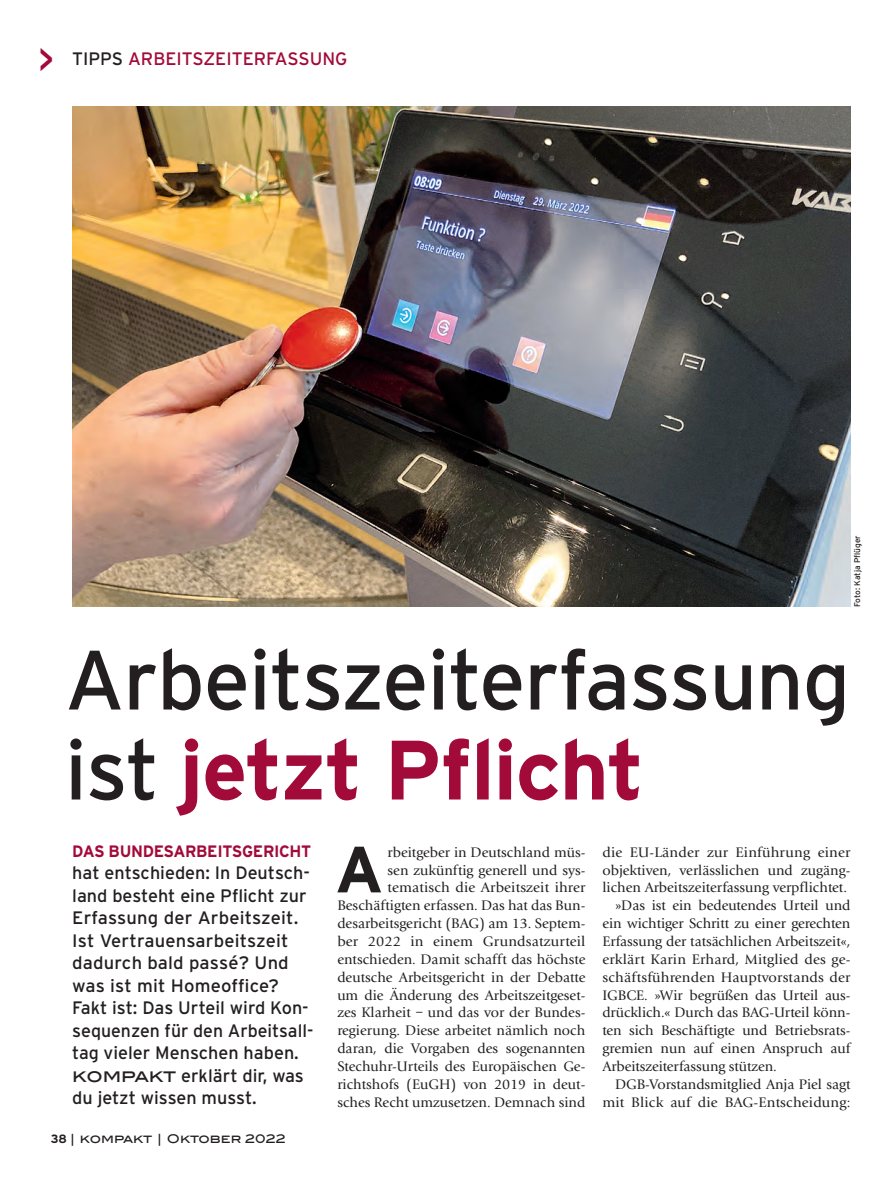
<style>
.page{position:relative;width:893px;height:1191px;background:#fff}
.page>*{position:absolute;margin:0;border:0;box-sizing:border-box;transform-origin:0 0}
.t1{font:84px/90px "Interstate";letter-spacing:-.015em;color:#231f20}
.t2{font:700 65.25px "Interstate";color:#231f20}
.t3{font:18px/22.5px "Interstate";color:#231f20}
.t4{font:18px "Interstate";color:#a20a3a}
.t5{font:700 16.5px "Interstate";letter-spacing:-.02em;color:#a20a3a}
.t6{font:14.25px/17.9px "Giovanni EF";color:#231f20;text-align:right}
.t7{font:12px "Blair ITC Std";letter-spacing:-.01em;color:#231f20}
.t8{font:8.25px "Interstate";color:#231f20}
.s1{font-size:39px}
.s2{color:#231f20}
.s3{font-weight:700;color:#a20a3a}
.s4{font-family:"Blair ITC Std";font-size:17.25px}
.s5{font-family:"Interstate";font-weight:700}
</style>
<div class="page">
<img style="left:72px;top:106px;width:778px;height:500px">
<p class="t4" style="left:38px;top:48px;width:242px"><span class="s1">&gt;</span> <span class="s2">TIPPS</span> Arbeitszeiterfass</p>
<p class="t4" style="left:310px;top:48px;width:39px">ung</p>
<p class="t8" style="left:852px;top:606px;width:73px;rotate:-90deg">Foto: Katja Pflüger</p>
<h1 class="t1" style="left:65px;top:634px;width:787px">Arbeitszeiterfassung ist <span class="s3">JETZT PFLICHT</span></h1>
<p class="t5" style="left:72px;top:841px;width:241px">DAS BUNDESARBEITSGERICHT</p>
<p class="t3" style="left:72px;top:861px;width:243px">hat entschieden: In Deutsch&shy;land besteht eine Pflicht zur<br>Erfassung der Arbeitszeit.<br>Ist Vertrauensarbeitszeit dadurch bald passé? U nd was ist mit Homeoffice?<br>Fakt ist: Das U rteil wird Kon&shy;sequenzen für den Arbeitsall&shy;tag vieler Menschen haben.<br><span class="s4">KOMPAKT</span> erklärt dir, was du jetzt wissen musst.</p>
<p class="t6" style="left:602px;top:843px;width:250px">die EU-Länder zur Einführung einer</p>
<p class="t6" style="left:602px;top:861px;width:250px">objektiven, verlässlichen und zugäng-</p>
<p class="t6" style="left:602px;top:878px;width:246px">lichen Arbeitszeiterfassung verpflichtet.</p>
<p class="t6" style="left:615px;top:896px;width:237px">»Das ist ein bedeutendes Urteil und</p>
<p class="t6" style="left:602px;top:914px;width:250px">ein wichtiger Schritt zu einer gerechten</p>
<p class="t6" style="left:602px;top:932px;width:250px">Erfassung der tatsächlichen Arbeitszeit«,</p>
<p class="t6" style="left:602px;top:950px;width:250px">erklärt Karin Erhard, Mitglied des ge-</p>
<p class="t6" style="left:602px;top:968px;width:250px">schäftsführenden Hauptvorstands der</p>
<p class="t6" style="left:602px;top:986px;width:250px">IGBCE. »Wir begrüßen das Urteil aus-</p>
<p class="t6" style="left:602px;top:1003px;width:250px">drücklich.« Durch das BAG-Urteil könn-</p>
<p class="t6" style="left:602px;top:1021px;width:250px">ten sich Beschäftigte und Betriebsrats-</p>
<p class="t6" style="left:602px;top:1039px;width:250px">gremien nun auf einen Anspruch auf</p>
<p class="t6" style="left:602px;top:1057px;width:176px">Arbeitszeiterfassung stützen.</p>
<p class="t6" style="left:615px;top:1075px;width:237px">DGB-Vorstandsmitglied Anja Piel sagt</p>
<p class="t6" style="left:602px;top:1093px;width:250px">mit Blick auf die BAG-Entscheidung:</p>
<p class="t6" style="left:337px;top:843px;width:250px">rbeitgeber in Deutschland müs-<br>sen zukünftig generell und sys&shy;tematisch die Arbeitszeit ihrer Beschäftigten erfassen. Das hat das Bun&shy;desarbeitsgericht (BAG) am 13. Septem&shy;ber 2022 in einem Grundsatzurteil entschieden. Damit schafft das höchste deutsche Arbeitsgericht in der Debatte um die Änderung des Arbeitszeitgeset&shy;zes Klarheit – und das vor der Bundes&shy;regierung. Diese arbeitet nämlich noch daran, die Vorgaben des sogenannten Stechuhr-Urteils des Europäischen Ge&shy;richtshofs (EuGH) von 2019 in deut&shy;sches Recht umzusetzen. Demnach sind</p>
<h2 class="t2" style="left:335px;top:829px;width:50px">A</h2>
<p class="t7" style="left:51px;top:1131px;width:236px"><span class="s5">38</span> | KOMPAKT | OKTOBER 2022</p>
</div>
